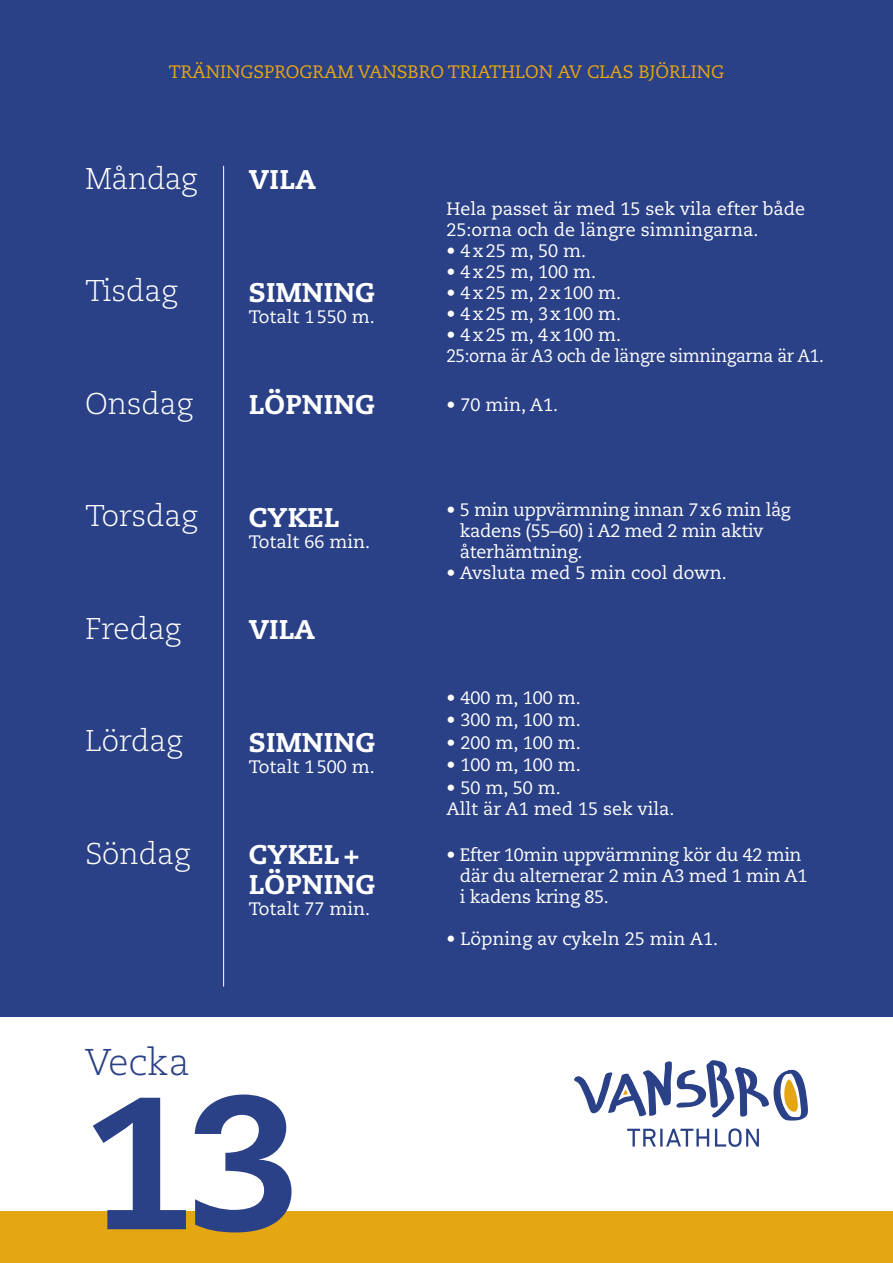
<style>
.page{position:relative;width:893px;height:1263px;background:#fff}
.page>*{position:absolute;margin:0;border:0;box-sizing:border-box;transform-origin:0 0}
.t1{font:800 187.8px "Caecilia LT Pro 85";color:#2a4087}
.t2{font:300 37.2px "Caecilia LT Pro 45";letter-spacing:-.005em;color:#2a4087}
.t3{font:300 30px "Caecilia LT Pro 45";color:#fff}
.t4{font:800 27px/30px "Caecilia LT Pro 85";letter-spacing:.01em;color:#fff}
.t5{font:18px/21px "Caecilia LT Pro 55 Roman";color:#fff}
.t6{font:18px/21px "Caecilia LT Pro 55 Roman";letter-spacing:-.02em;color:#fff}
.t7{font:18px "Caecilia LT Pro 55 Roman";color:#e4a613}
.t8{font:18px "Caecilia LT Pro 55 Roman";letter-spacing:.125em;color:#fff}
</style>
<div class="page">
<svg style="left:627px;top:1129px;width:29px;height:17px"></svg>
<hr style="left:660px;top:1129px;width:3px;height:17px;background:#2a4087">
<svg style="left:666px;top:1129px;width:43px;height:17px"></svg>
<svg style="left:715px;top:1128px;width:44px;height:19px"></svg>
<svg style="left:574px;top:1060px;width:234px;height:61px"></svg>
<div style="left:0;top:0;width:893px;height:1016px;background:#2a4087"></div>
<div style="left:0;top:1212px;width:893px;height:51px;background:#e4a613"></div>
<hr style="left:223px;top:166px;width:1px;height:820px;background:#fff">
<p class="t7" style="left:169px;top:59px;width:557px">TRÄNINGSPROGRAM VANSBRO TRIATHLON AV CLAS BJÖRLING</p>
<h3 class="t3" style="left:85px;top:159px;width:114px">Måndag</h3>
<h3 class="t3" style="left:85px;top:272px;width:94px">Tisdag</h3>
<h3 class="t3" style="left:85px;top:384px;width:109px">Onsdag</h3>
<h3 class="t3" style="left:85px;top:497px;width:114px">Torsdag</h3>
<h3 class="t3" style="left:85px;top:609px;width:97px">Fredag</h3>
<h3 class="t3" style="left:85px;top:722px;width:99px">Lördag</h3>
<h3 class="t3" style="left:85px;top:834px;width:107px">Söndag</h3>
<h3 class="t4" style="left:249px;top:164px;width:69px">VILA</h3>
<h3 class="t4" style="left:249px;top:277px;width:127px">SIMNING</h3>
<p class="t5" style="left:249px;top:306px;width:128px">Totalt 1550 m.</p>
<h3 class="t4" style="left:249px;top:389px;width:127px">LÖPNING</h3>
<h3 class="t4" style="left:249px;top:502px;width:92px">CYKEL</h3>
<p class="t5" style="left:249px;top:531px;width:123px">Totalt 66 min.</p>
<h3 class="t4" style="left:249px;top:614px;width:68px">VILA</h3>
<h3 class="t4" style="left:249px;top:727px;width:128px">SIMNING</h3>
<p class="t5" style="left:249px;top:756px;width:128px">Totalt 1500 m.</p>
<h3 class="t4" style="left:249px;top:839px;width:128px">CYKEL+<br>LÖPNING</h3>
<p class="t5" style="left:249px;top:898px;width:123px">Totalt 77 min.</p>
<h2 class="t2" style="left:85px;top:1038px;width:106px">Vecka</h2>
<h1 class="t1" style="left:85px;top:1033px;width:218px">13</h1>
<p class="t5" style="left:446px;top:198px;width:360px">Hela passet är med 15 sek vila efter både<br>25:orna och de längre simningarna.</p>
<p class="t5" style="left:446px;top:240px;width:141px">• 4x25 m, 50 m.</p>
<p class="t5" style="left:446px;top:261px;width:151px">• 4x25 m, 100 m.</p>
<p class="t8" style="left:446px;top:281px;width:176px">• 4x25 m, 2x100 m.</p>
<p class="t8" style="left:446px;top:302px;width:176px">• 4x25 m, 3x100 m.</p>
<p class="t6" style="left:446px;top:324px;width:379px">• 4x25 m, 4x100 m.<br>25:orna är A3 och de längre simningarna är A1.</p>
<p class="t5" style="left:446px;top:394px;width:113px">• 70 min, A1.</p>
<p class="t6" style="left:460px;top:499px;width:332px;text-indent:-13px">• 5 min uppvärmning innan 7x6 min låg kadens (55–60) i A2 med 2 min aktiv återhämtning.</p>
<p class="t5" style="left:446px;top:562px;width:282px">• Avsluta med 5 min cool down.</p>
<p class="t5" style="left:446px;top:687px;width:136px">• 400 m, 100 m.</p>
<p class="t5" style="left:446px;top:709px;width:136px">• 300 m, 100 m.</p>
<p class="t5" style="left:446px;top:732px;width:136px">• 200 m, 100 m.</p>
<p class="t5" style="left:446px;top:754px;width:136px">• 100 m, 100 m.</p>
<p class="t5" style="left:446px;top:777px;width:229px">• 50 m, 50 m.<br>Allt är A1 med 15 sek vila.</p>
<p class="t6" style="left:460px;top:844px;width:349px;text-indent:-13px">• Efter 10min uppvärmning kör du 42 min där du alternerar 2 min A3 med 1 min A1 i kadens kring 85.</p>
<p class="t5" style="left:446px;top:928px;width:273px">• Löpning av cykeln 25 min A1.</p>
</div>
